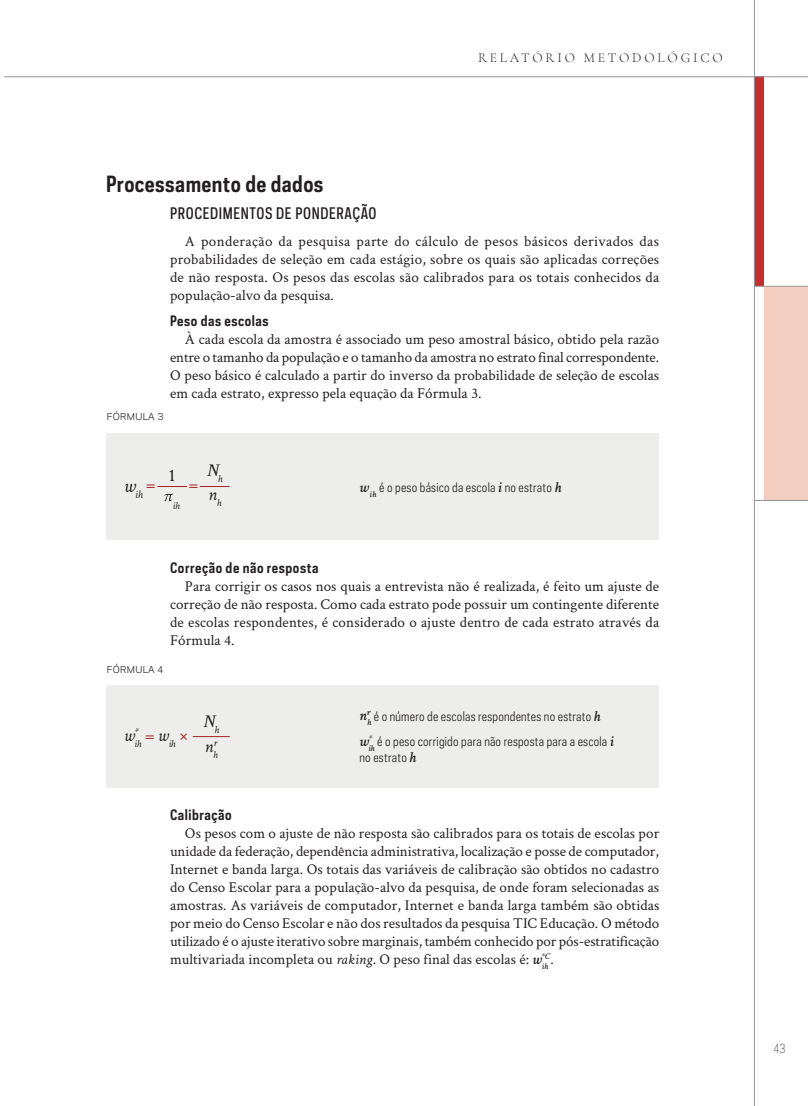
<style>
.page{position:relative;width:808px;height:1106px;background:#fff}
.page>*{position:absolute;margin:0;border:0;box-sizing:border-box;transform-origin:0 0}
.TIC-Titulo_2{font:700 21px "Galaxie Polaris Condensed";letter-spacing:.02em;color:#231f20}
.TEXTO{font:italic 19.5px "Crimson Text";color:#231f20}
.TEXTO-2{font:italic 18px "Crimson Text";color:#231f20}
.TEXTO-3{font:18px "Crimson Text";color:#ab2323}
.TEXTO-4{font:18px "Crimson Text";color:#231f20}
.TIC-TextoSeguido_1{font:15px/18px "Crimson Text";letter-spacing:.005em;color:#231f20;text-align:justify}
.TIC-Titulo_3{font:500 15px "Galaxie Polaris Condensed";letter-spacing:.04em;color:#231f20}
.Descrição_da_formula{font:italic 600 15px "Crimson Text";color:#231f20}
.TIC-Titulo_4{font:700 13.5px "Galaxie Polaris Condensed";letter-spacing:.04em;color:#231f20}
.t1{font:300 13.5px "Cormorant Garamond";letter-spacing:.21em;color:#231f20}
.Descrição_da_formula-2{font:12px/16.5px "Galaxie Polaris Condensed";letter-spacing:.02em;color:#231f20}
.t2{font:300 11.85px "Galaxie Polaris Condensed";color:#231f20}
.TEXTO-5{font:italic 11.4px "Crimson Text";color:#231f20}
.TEXTO-6{font:italic 10.5px "Crimson Text";color:#231f20}
.TIC-Info_Numero{font:9px "Galaxie Polaris";letter-spacing:.04em;color:#231f20}
.TIC-TextoSeguido_1-2{font:italic 600 8.7px "Crimson Text";color:#231f20}
.Descrição_da_formula-3{font:italic 600 8.7px "Crimson Text";color:#231f20}
.s1{font-family:"Crimson Text";font-weight:600;font-style:italic;font-size:15px}
.s2{font-style:italic}
.s3{font-weight:600;font-style:italic}
</style>
<div class="page">
<div style="left:754px;top:77px;width:10px;height:209px;background:#c82c2e"></div>
<div style="left:764px;top:286px;width:44px;height:214px;background:#f3cec1"></div>
<hr style="left:754px;top:0;width:1px;height:1106px;background:#939598">
<hr style="left:4px;top:76px;width:804px;height:1px;background:#939598">
<hr style="left:754px;top:500px;width:54px;height:1px;background:#939598">
<hr style="left:754px;top:286px;width:54px;height:1px;background:#939598">
<div style="left:106px;top:433px;width:553px;height:106px;background:#ededec"></div>
<hr style="left:157px;top:486px;width:30px;height:1px;background:#ab2323">
<hr style="left:200px;top:486px;width:30px;height:1px;background:#ab2323">
<svg style="left:164px;top:493px;width:9px;height:8px"></svg>
<div style="left:106px;top:685px;width:553px;height:102px;background:#ededec"></div>
<hr style="left:193px;top:736px;width:37px;height:1px;background:#ab2323">
<p class="t1" style="left:478px;top:50px;width:246px">RELATÓRIO METODOLÓGICO</p>
<p class="TIC-Titulo_2" style="left:106px;top:170px;width:219px">Processamento de dados</p>
<p class="TIC-Titulo_3" style="left:170px;top:203px;width:208px">PROCEDIMENTOS DE PONDERAÇÃO</p>
<p class="TIC-TextoSeguido_1" style="left:170px;top:231px;width:491px;text-indent:15px">A ponderação da pesquisa parte do cálculo de pesos básicos derivados das probabilidades de seleção em cada estágio, sobre os quais são aplicadas correções de não resposta. Os pesos das escolas são calibrados para os totais conhecidos da população-alvo da pesquisa.</p>
<p class="TIC-Titulo_4" style="left:170px;top:312px;width:100px">Peso das escolas</p>
<p class="TIC-TextoSeguido_1" style="left:170px;top:330px;width:491px;text-indent:15px">À cada escola da amostra é associado um peso amostral básico, obtido pela razão entre o tamanho da população e o tamanho da amostra no estrato final correspondente.<br>O peso básico é calculado a partir do inverso da probabilidade de seleção de escolas em cada estrato, expresso pela equação da Fórmula 3.</p>
<p class="TIC-Info_Numero" style="left:107px;top:409px;width:58px">FÓRMULA 3</p>
<p class="TEXTO-2" style="left:207px;top:460px;width:17px">N<sub>h</sub></p>
<p class="TEXTO-4" style="left:168px;top:463px;width:10px">1</p>
<p class="TEXTO" style="left:124px;top:474px;width:14px">w</p>
<p class="Descrição_da_formula-2" style="left:379px;top:478px;width:184px">é o peso básico da escola <span class="s1">i</span> no estrato <span class="s1">h</span></p>
<p class="TEXTO-5" style="left:135px;top:488px;width:10px">ih</p>
<p class="TEXTO-3" style="left:146px;top:471px;width:12px">=</p>
<p class="TEXTO-3" style="left:188px;top:471px;width:12px">=</p>
<p class="Descrição_da_formula-3" style="left:360px;top:487px;width:18px"><sup>w</sup>ih</p>
<p class="TEXTO-6" style="left:173px;top:499px;width:9px">ih</p>
<p class="TEXTO-2" style="left:208px;top:484px;width:15px">n<sub>h</sub></p>
<p class="TIC-Titulo_4" style="left:170px;top:558px;width:150px">Correção de não resposta</p>
<p class="TIC-TextoSeguido_1" style="left:170px;top:576px;width:491px;text-indent:15px">Para corrigir os casos nos quais a entrevista não é realizada, é feito um ajuste de correção de não resposta. Como cada estrato pode possuir um contingente diferente de escolas respondentes, é considerado o ajuste dentro de cada estrato através da Fórmula 4.</p>
<p class="TIC-Info_Numero" style="left:107px;top:662px;width:58px">FÓRMULA 4</p>
<p class="TEXTO-2" style="left:124px;top:725px;width:16px">w<sup>*</sup></p>
<p class="TEXTO-6" style="left:134px;top:738px;width:55px">ih <sup>=</sup> <sup>w</sup>ih <sup>×</sup></p>
<p class="TEXTO-2" style="left:203px;top:711px;width:17px">N<sub>h</sub></p>
<p class="TEXTO-2" style="left:205px;top:736px;width:14px">n<sup>r</sup></p>
<p class="TEXTO-6" style="left:213px;top:749px;width:6px">h</p>
<p class="Descrição_da_formula" style="left:360px;top:704px;width:13px">n<sup>r</sup></p>
<p class="Descrição_da_formula-2" style="left:367px;top:708px;width:235px"><sub>h</sub> é o número de escolas respondentes no estrato <span class="s1">h</span></p>
<p class="Descrição_da_formula" style="left:360px;top:730px;width:14px">w<sup>*</sup></p>
<p class="Descrição_da_formula-2" style="left:360px;top:732px;width:256px;text-indent:9px"><sub>ih</sub> é o peso corrigido para não resposta para a escola <span class="s1">i </span>no estrato <span class="s1">h</span></p>
<p class="TIC-Titulo_4" style="left:170px;top:805px;width:63px">Calibração</p>
<p class="TIC-TextoSeguido_1" style="left:170px;top:823px;width:491px;text-indent:15px">Os pesos com o ajuste de não resposta são calibrados para os totais de escolas por unidade da federação, dependência administrativa, localização e posse de computador, Internet e banda larga. Os totais das variáveis de calibração são obtidos no cadastro do Censo Escolar para a população-alvo da pesquisa, de onde foram selecionadas as amostras. As variáveis de computador, Internet e banda larga também são obtidas por meio do Censo Escolar e não dos resultados da pesquisa TIC Educação. O método utilizado é o ajuste iterativo sobre marginais, também conhecido por pós-estratificação multivariada incompleta ou <span class="s2">raking</span>. O peso final das escolas é: <span class="s3">w</span><sup>*C</sup></p>
<p class="TIC-TextoSeguido_1-2" style="left:542px;top:960px;width:13px">ih <sup>.</sup></p>
<p class="t2" style="left:773px;top:1040px;width:14px">43</p>
</div>
